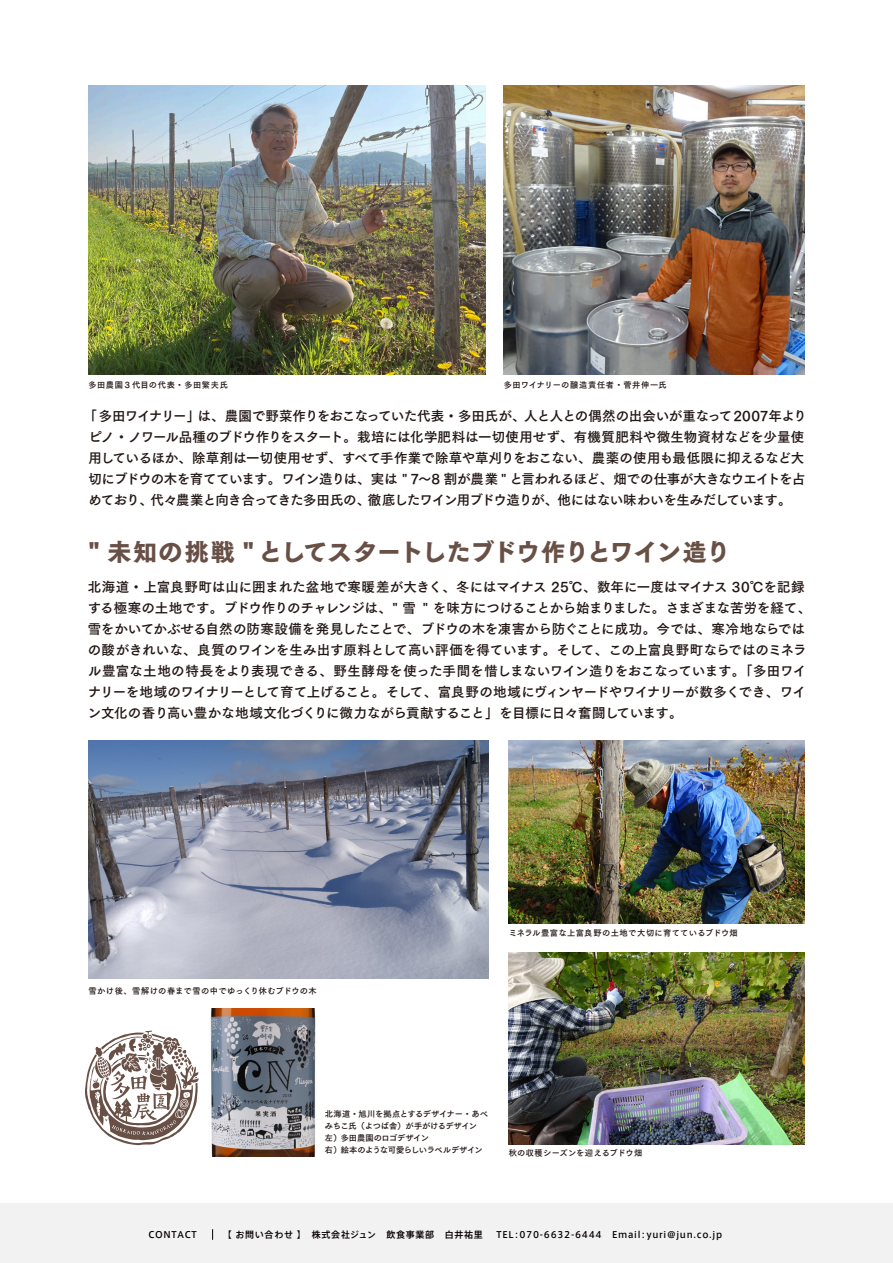
<style>
.page{position:relative;width:893px;height:1263px;background:#fff}
.page>*{position:absolute;margin:0;border:0;box-sizing:border-box;transform-origin:0 0}
.t1{font:24px "Tsuku Go CID H";letter-spacing:-.005em;color:#695046}
.t2{font:13.5px/21px "Tsuku Go CID B";letter-spacing:-.025em;color:#221714}
.t3{font:500 9px "Axis Std";letter-spacing:.08em;color:#060001}
.t4{font:8.25px/12px "Tsuku Go CID B";letter-spacing:-.035em;color:#221714}
.t5{font:8.25px "Tsuku Go CID B";letter-spacing:.04em;color:#221714}
.t6{font:8.25px "Tsuku Go CID B";letter-spacing:.055em;color:#221714}
.t7{font:8.25px "Tsuku Go CID B";letter-spacing:.065em;color:#221714}
.t8{font:8.25px "Tsuku Go CID B";letter-spacing:.015em;color:#221714}
</style>
<div class="page">
<img style="left:504px;top:85px;width:300px;height:290px">
<img style="left:89px;top:85px;width:397px;height:290px">
<img style="left:509px;top:740px;width:295px;height:183px">
<img style="left:509px;top:953px;width:295px;height:191px">
<img style="left:89px;top:740px;width:399px;height:238px">
<svg style="left:85px;top:1030px;width:114px;height:115px"></svg>
<img style="left:210px;top:1008px;width:106px;height:148px">
<div style="left:0;top:1203px;width:893px;height:60px;background:#f2f2f3"></div>
<p class="t7" style="left:89px;top:380px;width:141px">多田農園 3 代目の代表・多田繁夫氏</p>
<p class="t6" style="left:504px;top:380px;width:165px">多田ワイナリーの醸造責任者・菅井伸一氏</p>
<p class="t2" style="left:89px;top:405px;width:719px;text-indent:-5px">「多田ワイナリー」は、農園で野菜作りをおこなっていた代表・多田氏が、人と人との偶然の出会いが重なって2007年よりピノ・ノワール品種のブドウ作りをスタート。栽培には化学肥料は一切使用せず、有機質肥料や微生物資材などを少量使用しているほか、除草剤は一切使用せず、すべて手作業で除草や草刈りをおこない、農薬の使用も最低限に抑えるなど大切にブドウの木を育てています。ワイン造りは、実は " 7～8 割が農業 " と言われるほど、畑での仕事が大きなウエイトを占めており、代々農業と向き合ってきた多田氏の、徹底したワイン用ブドウ造りが、他にはない味わいを生みだしています。</p>
<h1 class="t1" style="left:89px;top:534px;width:643px">" 未知の挑戦 " としてスタートしたブドウ作りとワイン造り</h1>
<p class="t2" style="left:88px;top:576px;width:725px">北海道・上富良野町は山に囲まれた盆地で寒暖差が大きく、冬にはマイナス 25℃、数年に一度はマイナス 30℃を記録する極寒の土地です。ブドウ作りのチャレンジは、" 雪 " を味方につけることから始まりました。さまざまな苦労を経て、雪をかいてかぶせる自然の防寒設備を発見したことで、ブドウの木を凍害から防ぐことに成功。今では、寒冷地ならではの酸がきれいな、良質のワインを生み出す原料として高い評価を得ています。そして、この上富良野町ならではのミネラル豊富な土地の特長をより表現できる、野生酵母を使った手間を惜しまないワイン造りをおこなっています。「多田ワイナリーを地域のワイナリーとして育て上げること。そして、富良野の地域にヴィンヤードやワイナリーが数多くでき、ワイン文化の香り高い豊かな地域文化づくりに微力ながら貢献すること」を目標に日々奮闘しています。</p>
<p class="t5" style="left:89px;top:985px;width:230px">雪かけ後、雪解けの春まで雪の中でゆっくり休むブドウの木</p>
<p class="t5" style="left:509px;top:927px;width:231px">ミネラル豊富な上富良野の土地で大切に育てているブドウ畑</p>
<p class="t4" style="left:325px;top:1108px;width:164px">北海道・旭川を拠点とするデザイナー・あべみちこ氏（よつば舎）が手がけるデザイン<br>左）多田農園のロゴデザイン<br>右）絵本のような可愛らしいラベルデザイン</p>
<p class="t8" style="left:509px;top:1147px;width:135px">秋の収穫シーズンを迎えるブドウ畑</p>
<p class="t3" style="left:148px;top:1228px;width:50px">CONTACT</p>
<p class="t3" style="left:223px;top:1227px;width:501px">【 お問い合わせ 】　株式会社ジュン　飲食事業部　白井祐里　 TEL：070-6632-6444　Email：yuri@jun.co.jp</p>
</div>
